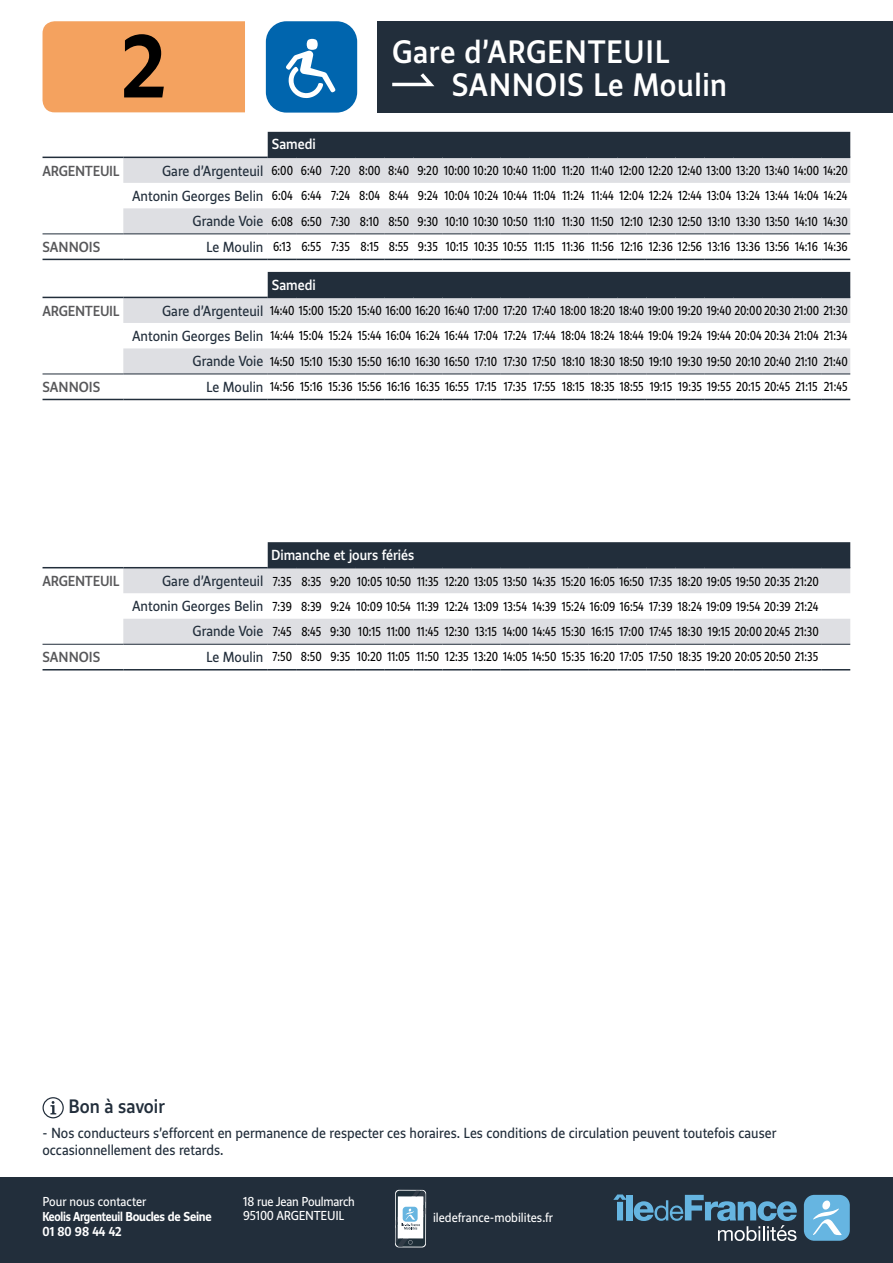
<style>
.page{position:relative;width:893px;height:1263px;background:#fff}
.page>*{position:absolute;margin:0;border:0;box-sizing:border-box;transform-origin:0 0}
.t1{font:700 82.5px "IDF Voyageur";color:#000}
.t2{font:500 30px/33px "IDF Voyageur";letter-spacing:.02em;color:#fff}
.t3{font:500 18px "IDF Voyageur";color:#222e3b}
.t4{font:13.5px/16.2px "IDF Voyageur";color:#222e3b}
.t5{font:500 13.5px "IDF Voyageur";color:#fff}
.t6{font:500 13.5px "IDF Voyageur";letter-spacing:-.02em;color:#58585a}
.t7{font:500 13.5px "IDF Voyageur";color:#58585a}
.t8{font:12px/25.2px "IDF Voyageur";color:#000;text-align:right;scale:.9 1}
.t9{font:12px/14.4px "IDF Voyageur";letter-spacing:-.005em;color:#fff}
.t10{font:700 12px/15px "IDF Voyageur";letter-spacing:-.02em;color:#fff;scale:.93 1}
.s1{font-size:13.5px;color:#222e3b}
</style>
<div class="page">
<div style="left:0;top:1178px;width:893px;height:85px;background:#222e3b"></div>
<svg style="left:613px;top:1194px;width:13px;height:26px"></svg>
<div style="left:626px;top:1195px;width:6px;height:25px;background:#66b5e1"></div>
<svg style="left:634px;top:1195px;width:163px;height:46px"></svg>
<div style="left:804px;top:1195px;width:46px;height:46px;background:#66b5e1;border-radius:10px"></div>
<svg style="left:813px;top:1200px;width:29px;height:35px"></svg>
<div style="left:43px;top:1097px;width:21px;height:21px;border:1px solid #222e3b;border-radius:50%"></div>
<svg style="left:50px;top:1101px;width:6px;height:13px"></svg>
<div style="left:43px;top:21px;width:202px;height:91px;background:#f4a25f"></div>
<svg style="left:395px;top:1190px;width:31px;height:57px"></svg>
<svg style="left:396px;top:1190px;width:29px;height:56px"></svg>
<svg style="left:396px;top:1191px;width:29px;height:55px"></svg>
<div style="left:377px;top:21px;width:516px;height:91px;background:#222e3b"></div>
<svg style="left:392px;top:73px;width:43px;height:14px"></svg>
<svg style="left:43px;top:132px;width:807px;height:127px"></svg>
<svg style="left:123px;top:158px;width:727px;height:75px;fill:#dedfe3"></svg>
<hr style="left:43px;top:157px;width:80px;height:1px;background:#222e3b">
<hr style="left:123px;top:157px;width:145px;height:1px;background:#222e3b">
<div style="left:268px;top:132px;width:582px;height:26px;background:#222e3b"></div>
<hr style="left:43px;top:233px;width:80px;height:1px;background:#222e3b">
<hr style="left:123px;top:233px;width:145px;height:1px;background:#222e3b">
<svg style="left:268px;top:233px;width:174px;height:1px"></svg>
<hr style="left:442px;top:233px;width:30px;height:1px;background:#222e3b">
<svg style="left:472px;top:233px;width:203px;height:1px"></svg>
<hr style="left:675px;top:233px;width:30px;height:1px;background:#222e3b">
<svg style="left:705px;top:233px;width:145px;height:1px"></svg>
<hr style="left:43px;top:259px;width:80px;height:1px;background:#222e3b">
<hr style="left:123px;top:259px;width:145px;height:1px;background:#222e3b">
<svg style="left:268px;top:259px;width:174px;height:1px"></svg>
<hr style="left:442px;top:259px;width:30px;height:1px;background:#222e3b">
<svg style="left:472px;top:259px;width:203px;height:1px"></svg>
<hr style="left:675px;top:259px;width:30px;height:1px;background:#222e3b">
<svg style="left:705px;top:259px;width:145px;height:1px"></svg>
<svg style="left:43px;top:272px;width:807px;height:127px"></svg>
<svg style="left:123px;top:298px;width:727px;height:76px;fill:#dedfe3"></svg>
<hr style="left:43px;top:297px;width:80px;height:1px;background:#222e3b">
<hr style="left:123px;top:297px;width:145px;height:1px;background:#222e3b">
<div style="left:268px;top:272px;width:582px;height:26px;background:#222e3b"></div>
<hr style="left:43px;top:374px;width:80px;height:1px;background:#222e3b">
<hr style="left:123px;top:374px;width:145px;height:1px;background:#222e3b">
<svg style="left:268px;top:374px;width:174px;height:1px"></svg>
<hr style="left:442px;top:374px;width:30px;height:1px;background:#222e3b">
<svg style="left:472px;top:374px;width:203px;height:1px"></svg>
<hr style="left:675px;top:374px;width:30px;height:1px;background:#222e3b">
<svg style="left:705px;top:374px;width:145px;height:1px"></svg>
<hr style="left:43px;top:399px;width:80px;height:1px;background:#222e3b">
<hr style="left:123px;top:399px;width:145px;height:1px;background:#222e3b">
<svg style="left:268px;top:399px;width:174px;height:1px"></svg>
<hr style="left:442px;top:399px;width:30px;height:1px;background:#222e3b">
<svg style="left:472px;top:399px;width:203px;height:1px"></svg>
<hr style="left:675px;top:399px;width:30px;height:1px;background:#222e3b">
<svg style="left:705px;top:399px;width:145px;height:1px"></svg>
<svg style="left:123px;top:568px;width:727px;height:76px;fill:#dedfe3"></svg>
<hr style="left:43px;top:567px;width:80px;height:1px;background:#222e3b">
<hr style="left:123px;top:567px;width:145px;height:1px;background:#222e3b">
<div style="left:268px;top:542px;width:582px;height:26px;background:#222e3b"></div>
<hr style="left:43px;top:644px;width:80px;height:1px;background:#222e3b">
<hr style="left:123px;top:644px;width:145px;height:1px;background:#222e3b">
<svg style="left:268px;top:644px;width:174px;height:1px"></svg>
<hr style="left:442px;top:644px;width:30px;height:1px;background:#222e3b">
<svg style="left:472px;top:644px;width:203px;height:1px"></svg>
<hr style="left:675px;top:644px;width:30px;height:1px;background:#222e3b">
<svg style="left:705px;top:644px;width:145px;height:1px"></svg>
<hr style="left:43px;top:669px;width:80px;height:1px;background:#222e3b">
<hr style="left:123px;top:669px;width:145px;height:1px;background:#222e3b">
<svg style="left:268px;top:669px;width:174px;height:1px"></svg>
<hr style="left:442px;top:669px;width:30px;height:1px;background:#222e3b">
<svg style="left:472px;top:669px;width:203px;height:1px"></svg>
<hr style="left:675px;top:669px;width:30px;height:1px;background:#222e3b">
<svg style="left:705px;top:669px;width:145px;height:1px"></svg>
<svg style="left:266px;top:21px;width:91px;height:92px"></svg>
<div style="left:266px;top:21px;width:91px;height:91px;background:#0065ae;border-radius:21px"></div>
<svg style="left:286px;top:39px;width:49px;height:59px"></svg>
<h1 class="t1" style="left:121px;top:11px;width:46px">2</h1>
<p class="t5" style="left:272px;top:135px;width:45px">Samedi</p>
<h2 class="t2" style="left:452px;top:34px;width:277px;text-indent:-60px">Gare d’ARGENTEUIL<br>SANNOIS Le Moulin</h2>
<p class="t6" style="left:43px;top:162px;width:79px">ARGENTEUIL</p>
<p class="t8" style="left:132px;top:158px;width:797px"><span class="s1">Gare d’Argenteuil</span> 6:00 6:40 7:20 8:00 8:40 9:20 10:00 10:20 10:40 11:00 11:20 11:40 12:00 12:20 12:40 13:00 13:20 13:40 14:00 14:20<br><span class="s1">Antonin Georges Belin</span> 6:04 6:44 7:24 8:04 8:44 9:24 10:04 10:24 10:44 11:04 11:24 11:44 12:04 12:24 12:44 13:04 13:24 13:44 14:04 14:24<br><span class="s1">Grande Voie</span> 6:08 6:50 7:30 8:10 8:50 9:30 10:10 10:30 10:50 11:10 11:30 11:50 12:10 12:30 12:50 13:10 13:30 13:50 14:10 14:30</p>
<p class="t7" style="left:43px;top:238px;width:59px">SANNOIS</p>
<p class="t8" style="left:206px;top:234px;width:714px"><span class="s1">Le Moulin</span> 6:13 6:55 7:35 8:15 8:55 9:35 10:15 10:35 10:55 11:15 11:36 11:56 12:16 12:36 12:56 13:16 13:36 13:56 14:16 14:36</p>
<p class="t5" style="left:272px;top:276px;width:45px">Samedi</p>
<p class="t6" style="left:43px;top:302px;width:79px">ARGENTEUIL</p>
<p class="t8" style="left:132px;top:298px;width:797px"><span class="s1">Gare d’Argenteuil</span> 14:40 15:00 15:20 15:40 16:00 16:20 16:40 17:00 17:20 17:40 18:00 18:20 18:40 19:00 19:20 19:40 20:00 20:30 21:00 21:30<br><span class="s1">Antonin Georges Belin</span> 14:44 15:04 15:24 15:44 16:04 16:24 16:44 17:04 17:24 17:44 18:04 18:24 18:44 19:04 19:24 19:44 20:04 20:34 21:04 21:34<br><span class="s1">Grande Voie</span> 14:50 15:10 15:30 15:50 16:10 16:30 16:50 17:10 17:30 17:50 18:10 18:30 18:50 19:10 19:30 19:50 20:10 20:40 21:10 21:40</p>
<p class="t7" style="left:43px;top:378px;width:59px">SANNOIS</p>
<p class="t8" style="left:206px;top:374px;width:714px"><span class="s1">Le Moulin</span> 14:56 15:16 15:36 15:56 16:16 16:35 16:55 17:15 17:35 17:55 18:15 18:35 18:55 19:15 19:35 19:55 20:15 20:45 21:15 21:45</p>
<p class="t5" style="left:271px;top:546px;width:145px">Dimanche et jours fériés</p>
<p class="t6" style="left:43px;top:572px;width:79px">ARGENTEUIL</p>
<p class="t8" style="left:132px;top:568px;width:765px"><span class="s1">Gare d’Argenteuil</span> 7:35 8:35 9:20 10:05 10:50 11:35 12:20 13:05 13:50 14:35 15:20 16:05 16:50 17:35 18:20 19:05 19:50 20:35 21:20<br><span class="s1">Antonin Georges Belin</span> 7:39 8:39 9:24 10:09 10:54 11:39 12:24 13:09 13:54 14:39 15:24 16:09 16:54 17:39 18:24 19:09 19:54 20:39 21:24<br><span class="s1">Grande Voie</span> 7:45 8:45 9:30 10:15 11:00 11:45 12:30 13:15 14:00 14:45 15:30 16:15 17:00 17:45 18:30 19:15 20:00 20:45 21:30</p>
<p class="t7" style="left:43px;top:648px;width:59px">SANNOIS</p>
<p class="t8" style="left:206px;top:644px;width:682px"><span class="s1">Le Moulin</span> 7:50 8:50 9:35 10:20 11:05 11:50 12:35 13:20 14:05 14:50 15:35 16:20 17:05 17:50 18:35 19:20 20:05 20:50 21:35</p>
<h3 class="t3" style="left:68px;top:1095px;width:98px">Bon à savoir</h3>
<p class="t4" style="left:43px;top:1125px;width:735px">- Nos conducteurs s’efforcent en permanence de respecter ces horaires. Les conditions de circulation peuvent toutefois causer occasionnellement des retards.</p>
<p class="t9" style="left:43px;top:1194px;width:105px">Pour nous contacter</p>
<p class="t10" style="left:43px;top:1208px;width:183px">Keolis Argenteuil Boucles de Seine<br>01 80 98 44 42</p>
<p class="t9" style="left:243px;top:1194px;width:113px">18 rue Jean Poulmarch<br>95100 ARGENTEUIL</p>
<p class="t9" style="left:433px;top:1210px;width:122px">iledefrance-mobilites.fr</p>
</div>
